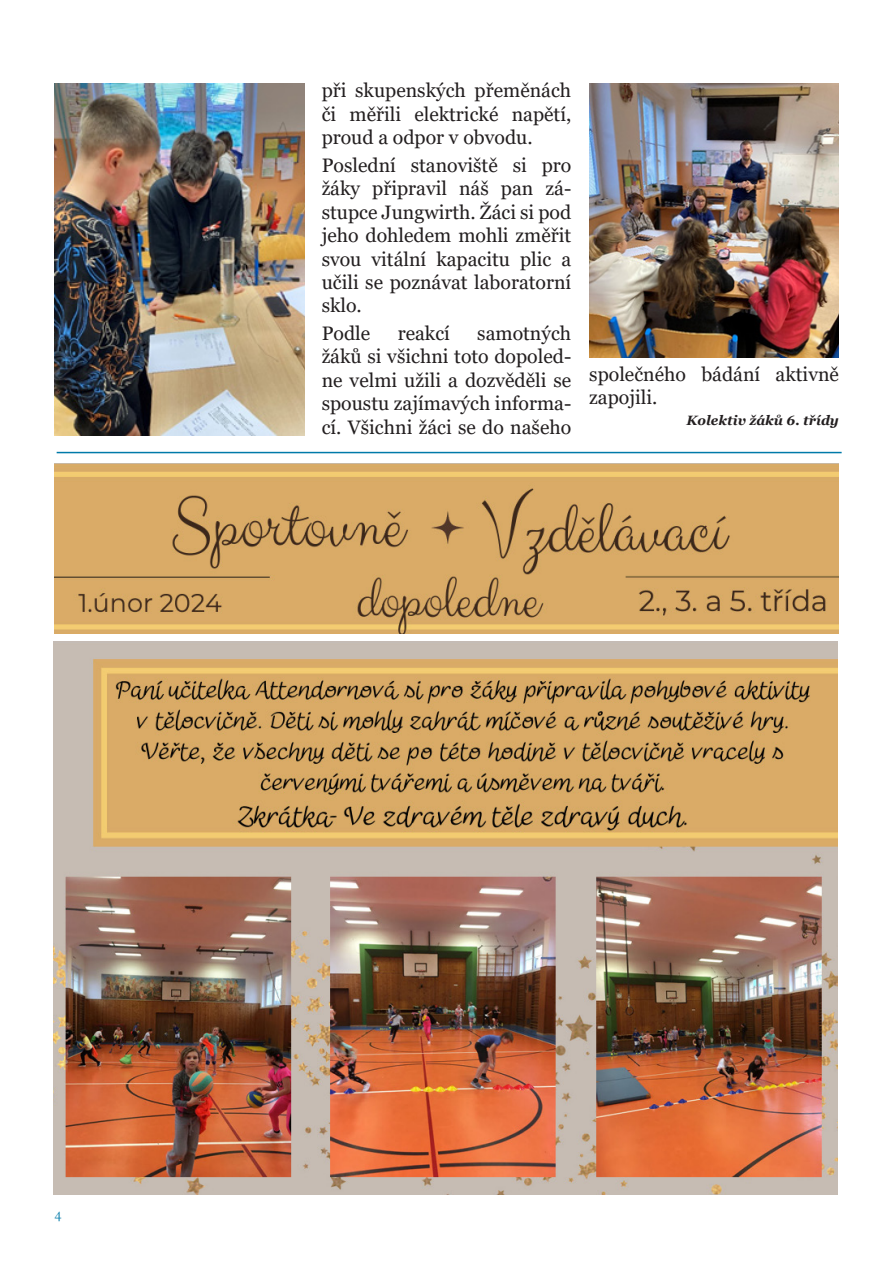
<style>
.page{position:relative;width:893px;height:1263px;background:#fff}
.page>*{position:absolute;margin:0;border:0;box-sizing:border-box;transform-origin:0 0}
.Odstavec{font:19.5px/23.4px "Georgia";color:#231f20;text-align:justify}
.Sloupek{font:15px "Garamond";color:#007aa9}
.Autor{font:italic 700 13.5px "Georgia";color:#231f20}
</style>
<div class="page">
<img style="left:589px;top:83px;width:250px;height:275px">
<img style="left:54px;top:83px;width:251px;height:352px">
<hr style="left:57px;top:452px;width:785px;height:1px;background:#007aa9">
<img style="left:54px;top:641px;width:784px;height:554px">
<img style="left:55px;top:464px;width:784px;height:169px">
<p class="Odstavec" style="left:322px;top:79px;width:251px">při skupenských přeměnách či měřili elektrické napětí, proud a odpor v obvodu.</p>
<p class="Odstavec" style="left:322px;top:154px;width:251px">Poslední stanoviště si pro žáky připravil náš pan zá&shy;stupce Jungwirth. Žáci si pod jeho dohledem mohli změřit svou vitální kapacitu plic a učili se poznávat laboratorní sklo.</p>
<p class="Odstavec" style="left:322px;top:322px;width:50px">Podle</p>
<p class="Odstavec" style="left:398px;top:322px;width:54px">reakcí</p>
<p class="Odstavec" style="left:322px;top:322px;width:251px;text-indent:156px">samotných žáků si všichni toto dopoled&shy;ne velmi užili a dozvěděli se spoustu zajímavých informa&shy;cí. Všichni žáci se do našeho</p>
<p class="Odstavec" style="left:589px;top:363px;width:251px">společného bádání aktivně zapojili.</p>
<p class="Autor" style="left:686px;top:411px;width:154px">Kolektiv žáků 6. třídy</p>
<p class="Sloupek" style="left:55px;top:1206px;width:9px">4</p>
</div>
